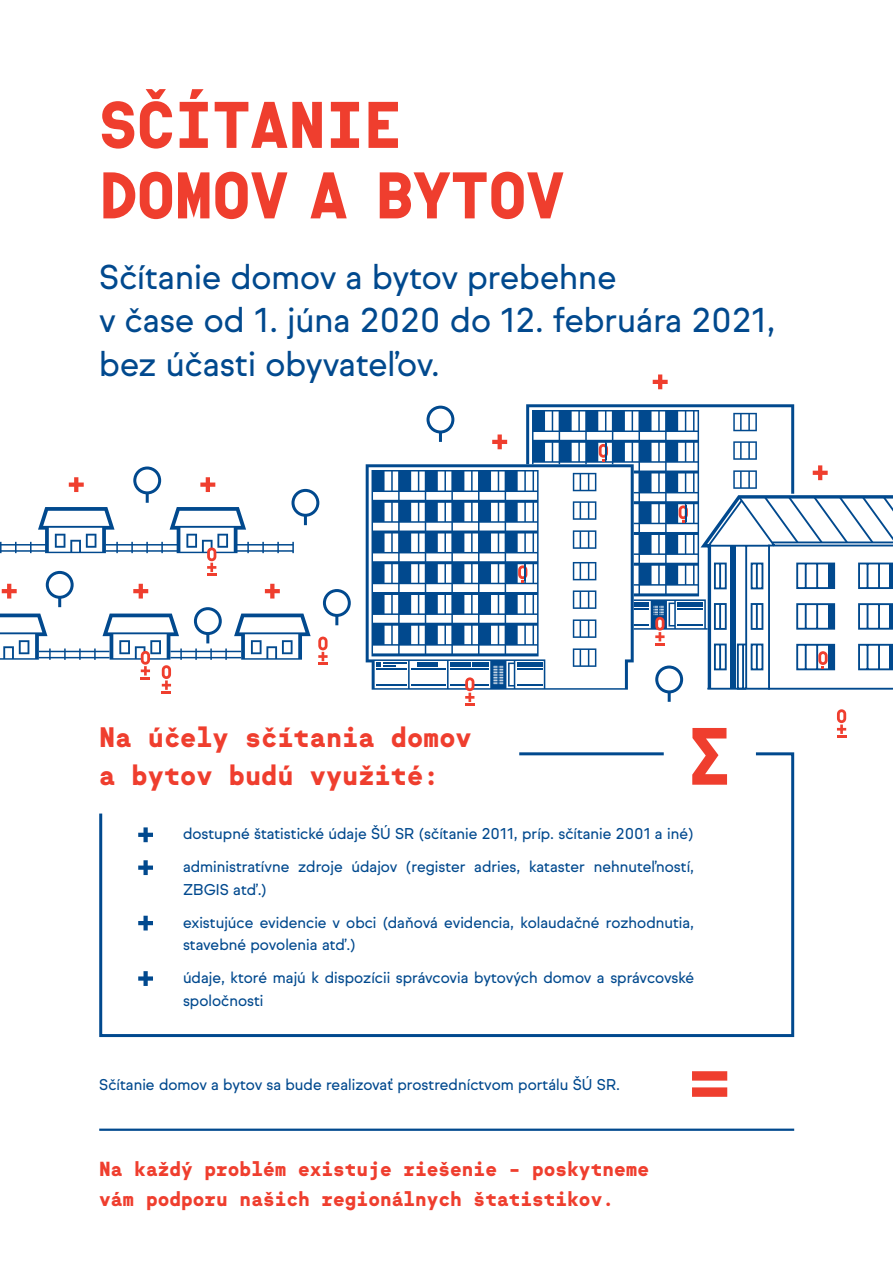
<style>
.page{position:relative;width:893px;height:1263px;background:#fff}
.page>*{position:absolute;margin:0;border:0;box-sizing:border-box;transform-origin:0 0}
.t1{font:900 73.5px "Sul Mono";color:#ef3e2e}
.t2{font:900 69px "Sul Mono";color:#ef3e2e}
.t3{font:900 63px/70.5px "Sul Mono";color:#ef3e2e}
.t4{font:33px/43.5px "Sul Sans";color:#01498e}
.t5{font:900 27px/37.5px "Sul Mono";color:#ef3e2e}
.t6{font:900 19.5px/30px "Sul Mono";color:#ef3e2e}
.t7{font:15px/22.5px "Sul Sans";color:#01498e}
</style>
<div class="page">
<hr style="left:170px;top:657px;width:71px;height:1px;background:#01498e">
<hr style="left:170px;top:651px;width:71px;height:1px;background:#01498e">
<svg style="left:225px;top:648px;width:2px;height:12px"></svg>
<svg style="left:195px;top:648px;width:2px;height:12px"></svg>
<hr style="left:38px;top:657px;width:72px;height:1px;background:#01498e">
<hr style="left:38px;top:651px;width:72px;height:1px;background:#01498e">
<svg style="left:94px;top:648px;width:2px;height:12px"></svg>
<svg style="left:79px;top:648px;width:2px;height:12px"></svg>
<svg style="left:64px;top:648px;width:2px;height:12px"></svg>
<svg style="left:133px;top:584px;width:15px;height:14px"></svg>
<svg style="left:69px;top:477px;width:15px;height:15px"></svg>
<svg style="left:200px;top:477px;width:15px;height:15px"></svg>
<svg style="left:653px;top:374px;width:15px;height:15px"></svg>
<svg style="left:2px;top:584px;width:15px;height:14px"></svg>
<svg style="left:265px;top:584px;width:15px;height:14px"></svg>
<svg style="left:526px;top:404px;width:268px;height:6px"></svg>
<svg style="left:234px;top:613px;width:77px;height:47px"></svg>
<svg style="left:0;top:613px;width:51px;height:47px"></svg>
<hr style="left:0;top:550px;width:46px;height:2px;background:#01498e">
<hr style="left:0;top:544px;width:46px;height:1px;background:#01498e">
<svg style="left:30px;top:542px;width:2px;height:11px"></svg>
<svg style="left:15px;top:542px;width:2px;height:11px"></svg>
<svg style="left:0;top:542px;width:2px;height:11px"></svg>
<hr style="left:106px;top:550px;width:71px;height:2px;background:#01498e">
<hr style="left:106px;top:544px;width:71px;height:1px;background:#01498e">
<svg style="left:161px;top:542px;width:2px;height:11px"></svg>
<svg style="left:146px;top:542px;width:2px;height:11px"></svg>
<svg style="left:131px;top:542px;width:2px;height:11px"></svg>
<svg style="left:38px;top:507px;width:80px;height:46px"></svg>
<hr style="left:237px;top:550px;width:56px;height:2px;background:#01498e">
<hr style="left:237px;top:544px;width:56px;height:1px;background:#01498e">
<svg style="left:292px;top:542px;width:2px;height:11px"></svg>
<svg style="left:277px;top:542px;width:2px;height:11px"></svg>
<svg style="left:262px;top:542px;width:2px;height:11px"></svg>
<svg style="left:335px;top:617px;width:3px;height:8px"></svg>
<div style="left:323px;top:589px;width:28px;height:28px;border:3px solid #01498e;border-radius:50%"></div>
<div style="left:427px;top:406px;width:27px;height:27px;border:3px solid #01498e;border-radius:50%"></div>
<svg style="left:206px;top:635px;width:6px;height:25px"></svg>
<div style="left:194px;top:607px;width:28px;height:28px;border:3px solid #01498e;border-radius:50%"></div>
<svg style="left:58px;top:599px;width:3px;height:8px"></svg>
<div style="left:46px;top:571px;width:28px;height:28px;border:3px solid #01498e;border-radius:50%"></div>
<svg style="left:146px;top:494px;width:3px;height:9px"></svg>
<div style="left:133px;top:466px;width:28px;height:28px;border:3px solid #01498e;border-radius:50%"></div>
<svg style="left:304px;top:517px;width:3px;height:8px"></svg>
<div style="left:291px;top:489px;width:28px;height:28px;border:3px solid #01498e;border-radius:50%"></div>
<hr style="left:99px;top:1128px;width:695px;height:3px;background:#01498e">
<svg style="left:99px;top:752px;width:696px;height:286px"></svg>
<hr style="left:519px;top:752px;width:145px;height:3px;background:#01498e">
<svg style="left:318px;top:637px;width:10px;height:28px"></svg>
<svg style="left:170px;top:507px;width:79px;height:69px"></svg>
<svg style="left:103px;top:613px;width:79px;height:81px"></svg>
<svg style="left:371px;top:410px;width:522px;height:328px"></svg>
<h3 class="t3" style="left:99px;top:91px;width:466px">SČÍTANIE<br>DOMOV A BYTOV</h3>
<h3 class="t4" style="left:99px;top:255px;width:678px">Sčítanie domov a bytov prebehne<br>v čase od 1. júna 2020 do 12. februára 2021, bez účasti obyvateľov.</h3>
<h3 class="t5" style="left:99px;top:719px;width:374px">Na účely sčítania domov a bytov budú využité:</h3>
<p class="t7" style="left:183px;top:822px;width:512px">dostupné štatistické údaje ŠÚ SR (sčítanie 2011, príp. sčítanie 2001 a iné)</p>
<p class="t7" style="left:183px;top:855px;width:513px">administratívne zdroje údajov (register adries, kataster nehnuteľností,<br>ZBGIS atď.)</p>
<p class="t7" style="left:183px;top:911px;width:513px">existujúce evidencie v obci (daňová evidencia, kolaudačné rozhodnutia, stavebné povolenia atď.)</p>
<p class="t7" style="left:183px;top:966px;width:513px">údaje, ktoré majú k dispozícii správcovia bytových domov a správcovské spoločnosti</p>
<h2 class="t2" style="left:689px;top:712px;width:43px">∑</h2>
<p class="t7" style="left:99px;top:1073px;width:522px">Sčítanie domov a bytov sa bude realizovať prostredníctvom portálu ŠÚ SR.</p>
<h3 class="t6" style="left:99px;top:1154px;width:551px">Na každý problém existuje riešenie - poskytneme vám podporu našich regionálnych štatistikov.</h3>
<h1 class="t1" style="left:688px;top:1038px;width:46px">=</h1>
</div>
